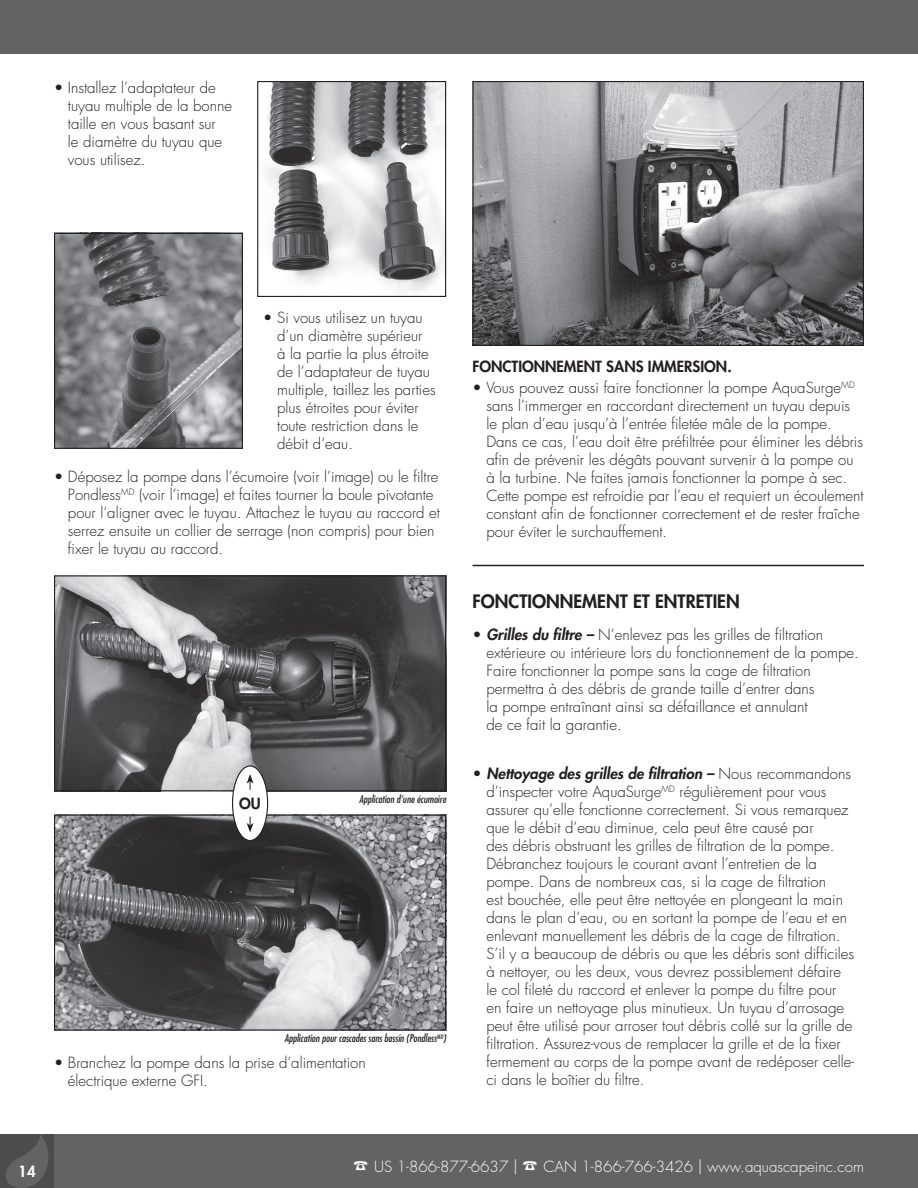
<style>
.page{position:relative;width:918px;height:1188px;background:#fff}
.page>*{position:absolute;margin:0;border:0;box-sizing:border-box;transform-origin:0 0}
.t1{font:800 18px "Futura Std";color:#231f20}
.t2{font:300 15px/18px "Futura Std";color:#231f20}
.t3{font:300 15px "Futura Std";color:#fff}
.t4{font:800 15px "Futura Std";color:#231f20}
.t5{font:800 15px "Futura Std";color:#fff}
.t6{font:italic condensed 10.5px "Futura Std";color:#231f20}
.s1{font-weight:800;font-style:italic}
</style>
<div class="page">
<div style="left:0;top:1134px;width:918px;height:54px;background:#636366"></div>
<div style="left:0;top:0;width:918px;height:54px;background:#636366"></div>
<div style="left:0;top:1134px;width:54px;height:54px;background:#4b4c4d"></div>
<svg style="left:6px;top:1135px;width:42px;height:53px"></svg>
<img style="left:266px;top:83px;width:178px;height:209px">
<div style="left:257px;top:81px;width:189px;height:216px;border:1px solid #231f20"></div>
<img style="left:56px;top:235px;width:185px;height:212px">
<div style="left:54px;top:233px;width:189px;height:216px;border:1px solid #231f20"></div>
<img style="left:56px;top:577px;width:388px;height:212px">
<div style="left:54px;top:575px;width:392px;height:216px;border:1px solid #231f20"></div>
<img style="left:474px;top:83px;width:388px;height:261px">
<div style="left:472px;top:81px;width:392px;height:265px;border:1px solid #231f20"></div>
<img style="left:56px;top:817px;width:388px;height:212px">
<div style="left:54px;top:815px;width:392px;height:216px;border:1px solid #231f20"></div>
<hr style="left:472px;top:565px;width:392px;height:1px;background:#231f20">
<div style="left:233px;top:766px;width:35px;height:75px;background:#fff;border-radius:50%"></div>
<div style="left:232px;top:765px;width:36px;height:76px;border:1px solid #231f20;border-radius:50%"></div>
<svg style="left:247px;top:774px;width:7px;height:16px"></svg>
<svg style="left:247px;top:817px;width:7px;height:15px"></svg>
<p class="t2" style="left:68px;top:79px;width:166px;text-indent:-14px">• Installez l’adaptateur de tuyau multiple de la bonne taille en vous basant sur<br>le diamètre du tuyau que vous utilisez.</p>
<p class="t2" style="left:277px;top:309px;width:160px;text-indent:-14px">• Si vous utilisez un tuyau d’un diamètre supérieur<br>à la partie la plus étroite de l’adaptateur de tuyau multiple, taillez les parties plus étroites pour éviter toute restriction dans le débit d’eau.</p>
<p class="t2" style="left:68px;top:467px;width:374px;text-indent:-14px">• Déposez la pompe dans l’écumoire (voir l’image) ou le filtre Pondless<sup>MD</sup> (voir l’image) et faites tourner la boule pivotante pour l’aligner avec le tuyau. Attachez le tuyau au raccord et serrez ensuite un collier de serrage (non compris) pour bien fixer le tuyau au raccord.</p>
<p class="t4" style="left:239px;top:794px;width:23px">OU</p>
<p class="t6" style="left:359px;top:793px;width:89px">Application d’une écumoire</p>
<p class="t6" style="left:284px;top:1032px;width:163px">Application pour cascades sans bassin (Pondless<sup>MD</sup>)</p>
<p class="t2" style="left:68px;top:1054px;width:299px;text-indent:-14px">• Branchez la pompe dans la prise d’alimentation électrique externe GFI.</p>
<p class="t4" style="left:472px;top:357px;width:261px">FONCTIONNEMENT SANS IMMERSION.</p>
<p class="t2" style="left:486px;top:379px;width:379px;text-indent:-14px">• Vous pouvez aussi faire fonctionner la pompe AquaSurge<sup>MD </sup>sans l’immerger en raccordant directement un tuyau depuis le plan d’eau jusqu’à l’entrée filetée mâle de la pompe.<br>Dans ce cas, l’eau doit être préfiltrée pour éliminer les débris afin de prévenir les dégâts pouvant survenir à la pompe ou à la turbine. Ne faites jamais fonctionner la pompe à sec.<br>Cette pompe est refroidie par l’eau et requiert un écoulement constant afin de fonctionner correctement et de rester fraîche pour éviter le surchauffement.</p>
<p class="t1" style="left:472px;top:590px;width:269px">FONCTIONNEMENT ET ENTRETIEN</p>
<p class="t2" style="left:486px;top:626px;width:374px;text-indent:-14px">• <span class="s1">Grilles du filtre –</span> N’enlevez pas les grilles de filtration extérieure ou intérieure lors du fonctionnement de la pompe.<br>Faire fonctionner la pompe sans la cage de filtration permettra à des débris de grande taille d’entrer dans<br>la pompe entraînant ainsi sa défaillance et annulant<br>de ce fait la garantie.</p>
<p class="t2" style="left:486px;top:765px;width:369px;text-indent:-14px">• <span class="s1">Nettoyage des grilles de filtration –</span> Nous recommandons d’inspecter votre AquaSurge<sup>MD</sup> régulièrement pour vous assurer qu’elle fonctionne correctement. Si vous remarquez que le débit d’eau diminue, cela peut être causé par<br>des débris obstruant les grilles de filtration de la pompe.<br>Débranchez toujours le courant avant l’entretien de la pompe. Dans de nombreux cas, si la cage de filtration<br>est bouchée, elle peut être nettoyée en plongeant la main dans le plan d’eau, ou en sortant la pompe de l’eau et en enlevant manuellement les débris de la cage de filtration.<br>S’il y a beaucoup de débris ou que les débris sont difficiles à nettoyer, ou les deux, vous devrez possiblement défaire le col fileté du raccord et enlever la pompe du filtre pour en faire un nettoyage plus minutieux. Un tuyau d’arrosage peut être utilisé pour arroser tout débris collé sur la grille de filtration. Assurez-vous de remplacer la grille et de la fixer fermement au corps de la pompe avant de redéposer celle&shy;ci dans le boîtier du filtre.</p>
<p class="t5" style="left:18px;top:1162px;width:19px">14</p>
<p class="t3" style="left:353px;top:1157px;width:512px">☎ US 1-866-877-6637 | ☎ CAN 1-866-766-3426 | www.aquascapeinc.com</p>
</div>
